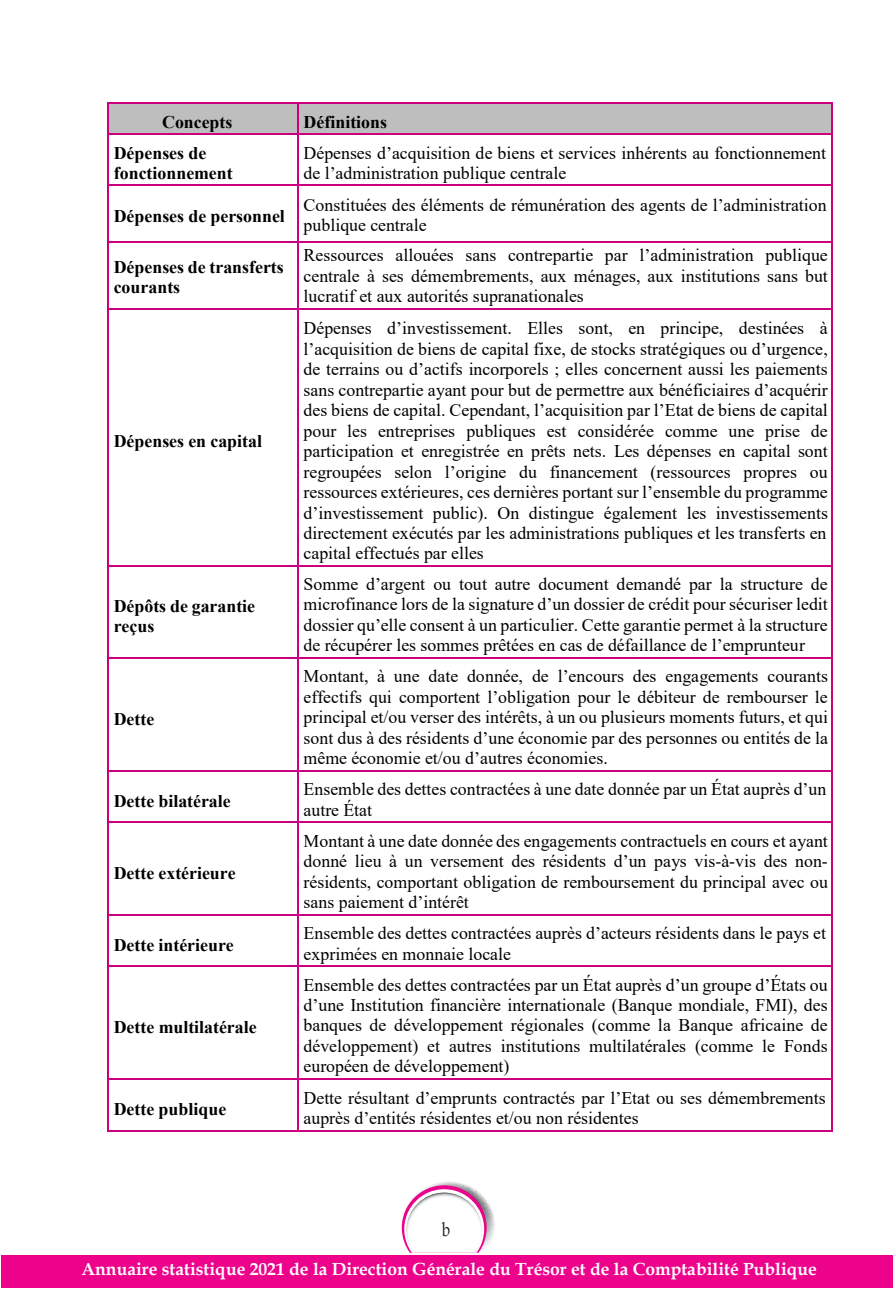
<style>
.page{position:relative;width:893px;height:1290px;background:#fff}
.page>*{position:absolute;margin:0;border:0;box-sizing:border-box;transform-origin:0 0}
.t1{font:19.25px "Book Antiqua";color:#231f20;scale:.77 1}
.t2{font:17.85px/20.5px "Times New Roman";color:#000;text-align:justify}
.t3{font:700 17.85px/20.5px "Times New Roman";color:#000}
.t4{font:700 17.5px "Book Antiqua";color:#fff}
</style>
<div class="page">
<hr style="left:109px;top:132px;width:188px;height:1px;background:#bebebe">
<div style="left:109px;top:104px;width:188px;height:28px;background:#bebebe"></div>
<hr style="left:299px;top:132px;width:532px;height:1px;background:#bebebe">
<div style="left:299px;top:104px;width:532px;height:28px;background:#bebebe"></div>
<hr style="left:108px;top:103px;width:189px;height:1px;background:#cb007e">
<hr style="left:299px;top:103px;width:532px;height:1px;background:#cb007e">
<hr style="left:297px;top:104px;width:2px;height:29px;background:#cb007e">
<hr style="left:831px;top:104px;width:2px;height:29px;background:#cb007e">
<svg style="left:107px;top:103px;width:1px;height:32px"></svg>
<hr style="left:108px;top:133px;width:189px;height:2px;background:#cb007e">
<hr style="left:299px;top:133px;width:532px;height:2px;background:#cb007e">
<hr style="left:107px;top:135px;width:1px;height:50px;background:#cb007e">
<hr style="left:297px;top:135px;width:2px;height:50px;background:#cb007e">
<hr style="left:831px;top:135px;width:2px;height:50px;background:#cb007e">
<hr style="left:108px;top:185px;width:189px;height:1px;background:#cb007e">
<hr style="left:299px;top:185px;width:532px;height:1px;background:#cb007e">
<hr style="left:107px;top:186px;width:1px;height:55px;background:#cb007e">
<hr style="left:297px;top:186px;width:2px;height:55px;background:#cb007e">
<hr style="left:831px;top:186px;width:2px;height:55px;background:#cb007e">
<hr style="left:108px;top:241px;width:189px;height:1px;background:#cb007e">
<hr style="left:299px;top:241px;width:532px;height:1px;background:#cb007e">
<hr style="left:107px;top:242px;width:1px;height:66px;background:#cb007e">
<hr style="left:297px;top:242px;width:2px;height:66px;background:#cb007e">
<hr style="left:831px;top:242px;width:2px;height:66px;background:#cb007e">
<hr style="left:108px;top:308px;width:189px;height:1px;background:#cb007e">
<hr style="left:299px;top:308px;width:532px;height:1px;background:#cb007e">
<hr style="left:107px;top:309px;width:1px;height:256px;background:#cb007e">
<hr style="left:297px;top:309px;width:2px;height:256px;background:#cb007e">
<hr style="left:831px;top:309px;width:2px;height:256px;background:#cb007e">
<hr style="left:108px;top:565px;width:189px;height:1px;background:#cb007e">
<hr style="left:299px;top:565px;width:532px;height:1px;background:#cb007e">
<hr style="left:107px;top:566px;width:1px;height:91px;background:#cb007e">
<hr style="left:297px;top:566px;width:2px;height:91px;background:#cb007e">
<hr style="left:831px;top:566px;width:2px;height:91px;background:#cb007e">
<hr style="left:108px;top:657px;width:189px;height:2px;background:#cb007e">
<hr style="left:299px;top:657px;width:532px;height:2px;background:#cb007e">
<hr style="left:107px;top:659px;width:1px;height:111px;background:#cb007e">
<hr style="left:297px;top:659px;width:2px;height:111px;background:#cb007e">
<hr style="left:831px;top:659px;width:2px;height:111px;background:#cb007e">
<hr style="left:108px;top:770px;width:189px;height:1px;background:#cb007e">
<hr style="left:299px;top:770px;width:532px;height:1px;background:#cb007e">
<hr style="left:107px;top:771px;width:1px;height:51px;background:#cb007e">
<hr style="left:297px;top:771px;width:2px;height:51px;background:#cb007e">
<hr style="left:831px;top:771px;width:2px;height:51px;background:#cb007e">
<hr style="left:108px;top:822px;width:189px;height:1px;background:#cb007e">
<hr style="left:299px;top:822px;width:532px;height:1px;background:#cb007e">
<hr style="left:107px;top:823px;width:1px;height:91px;background:#cb007e">
<hr style="left:297px;top:823px;width:2px;height:91px;background:#cb007e">
<hr style="left:831px;top:823px;width:2px;height:91px;background:#cb007e">
<hr style="left:108px;top:914px;width:189px;height:1px;background:#cb007e">
<hr style="left:299px;top:914px;width:532px;height:1px;background:#cb007e">
<hr style="left:107px;top:915px;width:1px;height:50px;background:#cb007e">
<hr style="left:297px;top:915px;width:2px;height:50px;background:#cb007e">
<hr style="left:831px;top:915px;width:2px;height:50px;background:#cb007e">
<hr style="left:108px;top:965px;width:189px;height:2px;background:#cb007e">
<hr style="left:299px;top:965px;width:532px;height:2px;background:#cb007e">
<hr style="left:107px;top:967px;width:1px;height:111px;background:#cb007e">
<hr style="left:297px;top:967px;width:2px;height:111px;background:#cb007e">
<hr style="left:831px;top:967px;width:2px;height:111px;background:#cb007e">
<hr style="left:108px;top:1078px;width:189px;height:2px;background:#cb007e">
<hr style="left:299px;top:1078px;width:532px;height:2px;background:#cb007e">
<hr style="left:107px;top:1080px;width:1px;height:50px;background:#cb007e">
<hr style="left:108px;top:1130px;width:189px;height:1px;background:#cb007e">
<hr style="left:297px;top:1080px;width:2px;height:50px;background:#cb007e">
<hr style="left:299px;top:1130px;width:532px;height:1px;background:#cb007e">
<hr style="left:831px;top:1080px;width:2px;height:50px;background:#cb007e">
<div style="left:1px;top:1255px;width:892px;height:33px;background:#ed028c"></div>
<svg style="left:402px;top:1182px;width:93px;height:71px"></svg>
<p class="t3" style="left:162px;top:111px;width:72px">Concepts</p>
<p class="t3" style="left:304px;top:111px;width:85px">Définitions</p>
<p class="t3" style="left:114px;top:142px;width:120px">Dépenses de fonctionnement</p>
<p class="t2" style="left:304px;top:142px;width:524px">Dépenses d’acquisition de biens et services inhérents au fonctionnement de l’administration publique centrale</p>
<p class="t3" style="left:114px;top:205px;width:173px">Dépenses de personnel</p>
<p class="t2" style="left:304px;top:194px;width:525px">Constituées des éléments de rémunération des agents de l’administration publique centrale</p>
<p class="t3" style="left:114px;top:256px;width:171px">Dépenses de transferts courants</p>
<p class="t2" style="left:304px;top:244px;width:526px">Ressources allouées sans contrepartie par l’administration publique centrale à ses démembrements, aux ménages, aux institutions sans but lucratif et aux autorités supranationales</p>
<p class="t3" style="left:114px;top:431px;width:150px">Dépenses en capital</p>
<p class="t3" style="left:114px;top:595px;width:143px">Dépôts de garantie reçus</p>
<p class="t3" style="left:114px;top:708px;width:42px">Dette</p>
<p class="t3" style="left:114px;top:790px;width:118px">Dette bilatérale</p>
<p class="t3" style="left:114px;top:862px;width:123px">Dette extérieure</p>
<p class="t2" style="left:304px;top:317px;width:526px">Dépenses d’investissement. Elles sont, en principe, destinées à l’acquisition de biens de capital fixe, de stocks stratégiques ou d’urgence, de terrains ou d’actifs incorporels ; elles concernent aussi les paiements sans contrepartie ayant pour but de permettre aux bénéficiaires d’acquérir des biens de capital. Cependant, l’acquisition par l’Etat de biens de capital pour les entreprises publiques est considérée comme une prise de participation et enregistrée en prêts nets. Les dépenses en capital sont regroupées selon l’origine du financement (ressources propres ou ressources extérieures, ces dernières portant sur l’ensemble du programme d’investissement public). On distingue également les investissements directement exécutés par les administrations publiques et les transferts en capital effectués par elles</p>
<p class="t2" style="left:304px;top:573px;width:526px">Somme d’argent ou tout autre document demandé par la structure de microfinance lors de la signature d’un dossier de crédit pour sécuriser ledit dossier qu’elle consent à un particulier. Cette garantie permet à la structure de récupérer les sommes prêtées en cas de défaillance de l’emprunteur</p>
<p class="t2" style="left:304px;top:666px;width:526px">Montant, à une date donnée, de l’encours des engagements courants effectifs qui comportent l’obligation pour le débiteur de rembourser le principal et/ou verser des intérêts, à un ou plusieurs moments futurs, et qui sont dus à des résidents d’une économie par des personnes ou entités de la même économie et/ou d’autres économies.</p>
<p class="t2" style="left:304px;top:778px;width:524px">Ensemble des dettes contractées à une date donnée par un État auprès d’un autre État</p>
<p class="t2" style="left:304px;top:830px;width:526px">Montant à une date donnée des engagements contractuels en cours et ayant donné lieu à un versement des résidents d’un pays vis-à-vis des non&shy;résidents, comportant obligation de remboursement du principal avec ou sans paiement d’intérêt</p>
<p class="t3" style="left:114px;top:934px;width:121px">Dette intérieure</p>
<p class="t2" style="left:304px;top:922px;width:524px">Ensemble des dettes contractées auprès d’acteurs résidents dans le pays et exprimées en monnaie locale</p>
<p class="t3" style="left:114px;top:1016px;width:144px">Dette multilatérale</p>
<p class="t2" style="left:304px;top:974px;width:526px">Ensemble des dettes contractées par un État auprès d’un groupe d’États ou d’une Institution financière internationale (Banque mondiale, FMI), des banques de développement régionales (comme la Banque africaine de développement) et autres institutions multilatérales (comme le Fonds européen de développement)</p>
<p class="t3" style="left:114px;top:1098px;width:114px">Dette publique</p>
<p class="t2" style="left:304px;top:1087px;width:524px">Dette résultant d’emprunts contractés par l’Etat ou ses démembrements auprès d’entités résidentes et/ou non résidentes</p>
<p class="t1" style="left:442px;top:1215px;width:12px">b</p>
<p class="t4" style="left:82px;top:1257px;width:737px">Annuaire statistique 2021 de la Direction Générale du Trésor et de la Comptabilité Publique</p>
</div>
